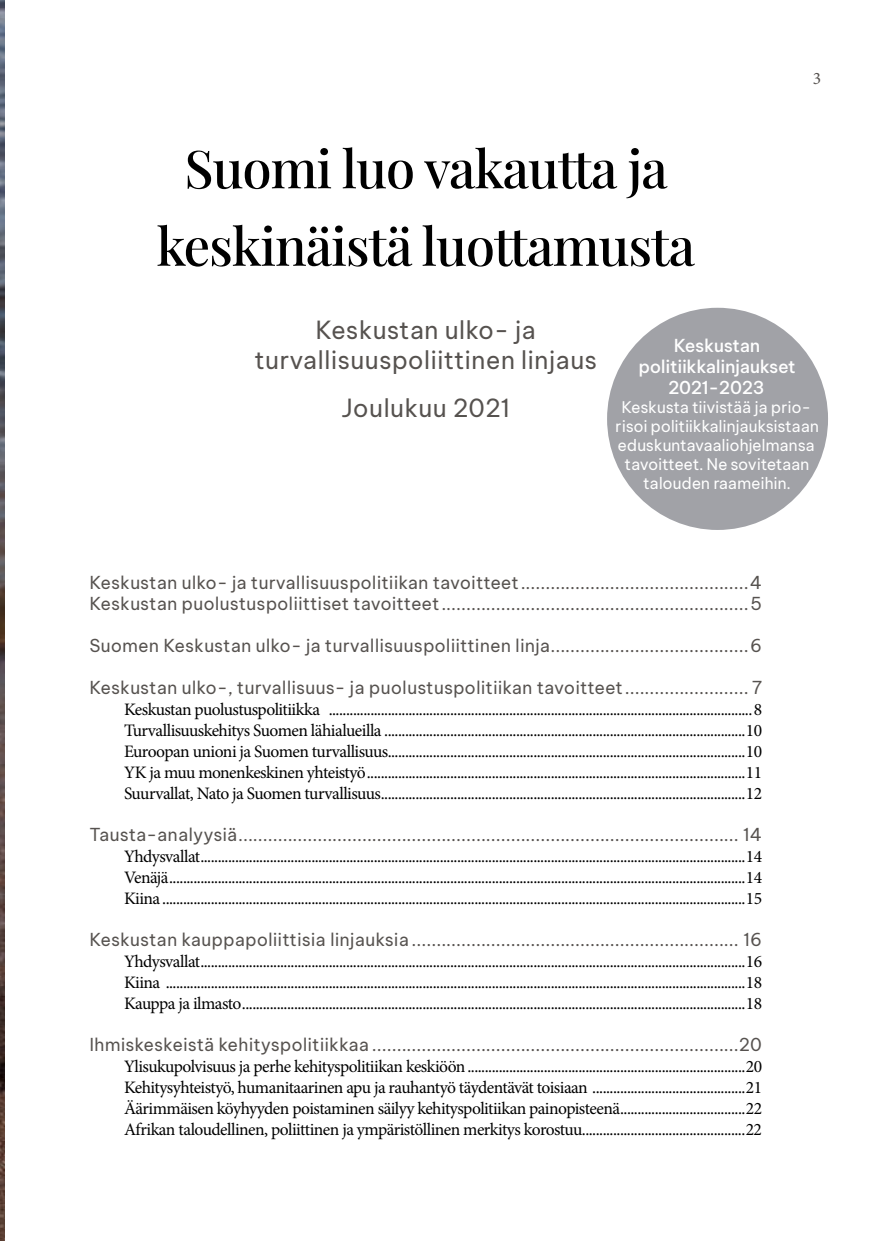
<style>
.page{position:relative;width:874px;height:1241px;background:#fff}
.page>*{position:absolute;margin:0;border:0;box-sizing:border-box;transform-origin:0 0}
.t1{font:500 52.5px/77.4px "Playfair Display";letter-spacing:-.02em;color:#000;text-align:center}
.t2{font:24.5px/29.4px "Be Vietnam";color:#56524f;text-align:center}
.t3{font:17.5px/21px "Minion Pro";letter-spacing:-.03em;color:#000;text-align:justify}
.t4{font:17.5px/21px "Be Vietnam";color:#56524f}
.t5{font:500 17.5px/21px "Be Vietnam";letter-spacing:-.02em;color:#fff;text-align:center}
.t6{font:17.5px "Minion Pro";color:#56524f}
.t7{font:15.75px/18.9px "Be Vietnam";letter-spacing:-.02em;color:#fff;text-align:center}
</style>
<div class="page">
<img style="left:0;top:0;width:5px;height:1240px">
<div style="left:606px;top:308px;width:221px;height:222px;background:#a1a2a7;border-radius:50%"></div>
<h1 class="t1" style="left:156px;top:125px;width:540px">Suomi luo vakautta ja keskinäistä luottamusta</h1>
<p class="t6" style="left:812px;top:67px;width:10px">3</p>
<h2 class="t2" style="left:254px;top:313px;width:344px">Keskustan ulko- ja turvallisuuspoliittinen linjaus</h2>
<h2 class="t2" style="left:341px;top:391px;width:170px">Joulukuu 2021</h2>
<p class="t5" style="left:638px;top:334px;width:159px">Keskustan politiikkalinjaukset<br>2021-2023</p>
<p class="t7" style="left:615px;top:396px;width:205px">Keskusta tiivistää ja prio&shy;risoi politiikkalinjauksistaan eduskuntavaaliohjelmansa tavoitteet. Ne sovitetaan talouden raameihin.</p>
<p class="t4" style="left:89px;top:570px;width:673px">Keskustan ulko- ja turvallisuuspolitiikan tavoitteet..............................................4<br>Keskustan puolustuspoliittiset tavoitteet..............................................................5</p>
<p class="t4" style="left:89px;top:633px;width:673px">Suomen Keskustan ulko- ja turvallisuuspoliittinen linja........................................6</p>
<p class="t4" style="left:89px;top:675px;width:673px">Keskustan ulko-, turvallisuus- ja puolustuspolitiikan tavoitteet......................... 7</p>
<p class="t3" style="left:124px;top:698px;width:639px">Keskustan puolustuspolitiikka ..........................................................................................................................8<br>Turvallisuuskehitys Suomen lähialueilla ........................................................................................................10<br>Euroopan unioni ja Suomen turvallisuus.......................................................................................................10<br>YK ja muu monenkeskinen yhteistyö.............................................................................................................11<br>Suurvallat, Nato ja Suomen turvallisuus.........................................................................................................12</p>
<p class="t4" style="left:89px;top:822px;width:674px">Tausta-analyysiä..................................................................................................... 14</p>
<p class="t3" style="left:124px;top:845px;width:639px">Yhdysvallat.............................................................................................................................................................14<br>Venäjä......................................................................................................................................................................14<br>Kiina........................................................................................................................................................................15</p>
<p class="t4" style="left:89px;top:927px;width:673px">Keskustan kauppapoliittisia linjauksia.................................................................. 16</p>
<p class="t3" style="left:124px;top:950px;width:639px">Yhdysvallat.............................................................................................................................................................16<br>Kiina .......................................................................................................................................................................18<br>Kauppa ja ilmasto.................................................................................................................................................18</p>
<p class="t4" style="left:89px;top:1032px;width:673px">Ihmiskeskeistä kehityspolitiikkaa ..........................................................................20</p>
<p class="t3" style="left:124px;top:1055px;width:639px">Ylisukupolvisuus ja perhe kehityspolitiikan keskiöön................................................................................20<br>Kehitysyhteistyö, humanitaarinen apu ja rauhantyö täydentävät toisiaan ............................................21<br>Äärimmäisen köyhyyden poistaminen säilyy kehityspolitiikan painopisteenä....................................22<br>Afrikan taloudellinen, poliittinen ja ympäristöllinen merkitys korostuu...............................................22</p>
</div>
